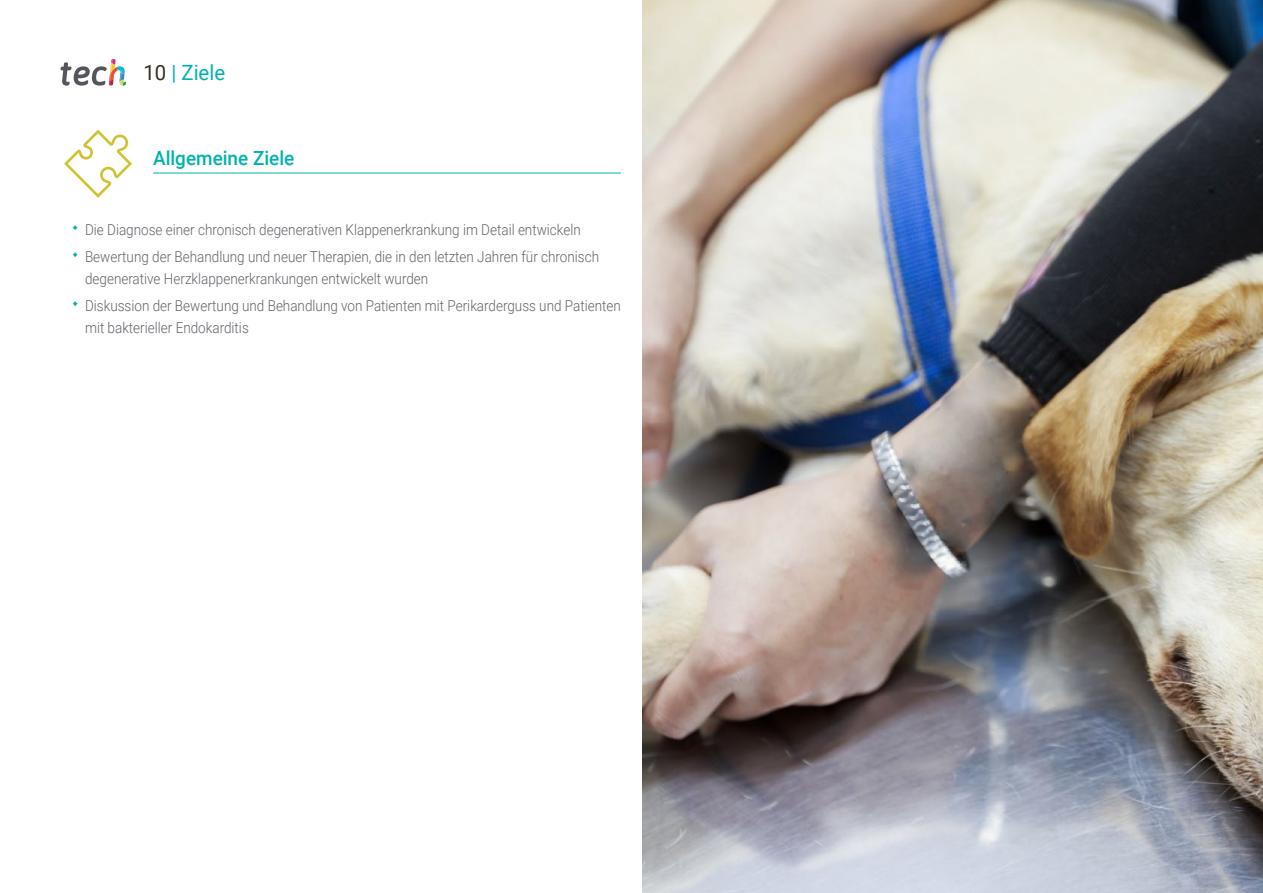
<style>
.page{position:relative;width:1263px;height:893px;background:#fff}
.page>*{position:absolute;margin:0;border:0;box-sizing:border-box;transform-origin:0 0}
.t1{font:21px "Roboto";color:#00b2af}
.t2{font:500 19.5px "Roboto";color:#00b2af}
.t3{font:300 15px/26.7px "Roboto";color:#61646a;scale:.9 1}
.s1{color:#312e20}
</style>
<div class="page">
<img style="left:642px;top:0;width:621px;height:893px">
<hr style="left:153px;top:173px;width:468px;height:1px;background:#00b2af">
<svg style="left:64px;top:130px;width:68px;height:68px"></svg>
<svg style="left:61px;top:59px;width:65px;height:27px"></svg>
<h1 class="t1" style="left:144px;top:57px;width:83px"><span class="s1">10</span> | Ziele</h1>
<h2 class="t2" style="left:153px;top:144px;width:143px">Allgemeine Ziele</h2>
<p class="t3" style="left:85px;top:216px;width:573px">Die Diagnose einer chronisch degenerativen Klappenerkrankung im Detail entwickeln<br>Bewertung der Behandlung und neuer Therapien, die in den letzten Jahren für chronisch</p>
<p class="t3" style="left:85px;top:265px;width:597px">degenerative Herzklappenerkrankungen entwickelt wurden<br>Diskussion der Bewertung und Behandlung von Patienten mit Perikarderguss und Patienten</p>
<p class="t3" style="left:85px;top:314px;width:183px">mit bakterieller Endokarditis</p>
</div>
